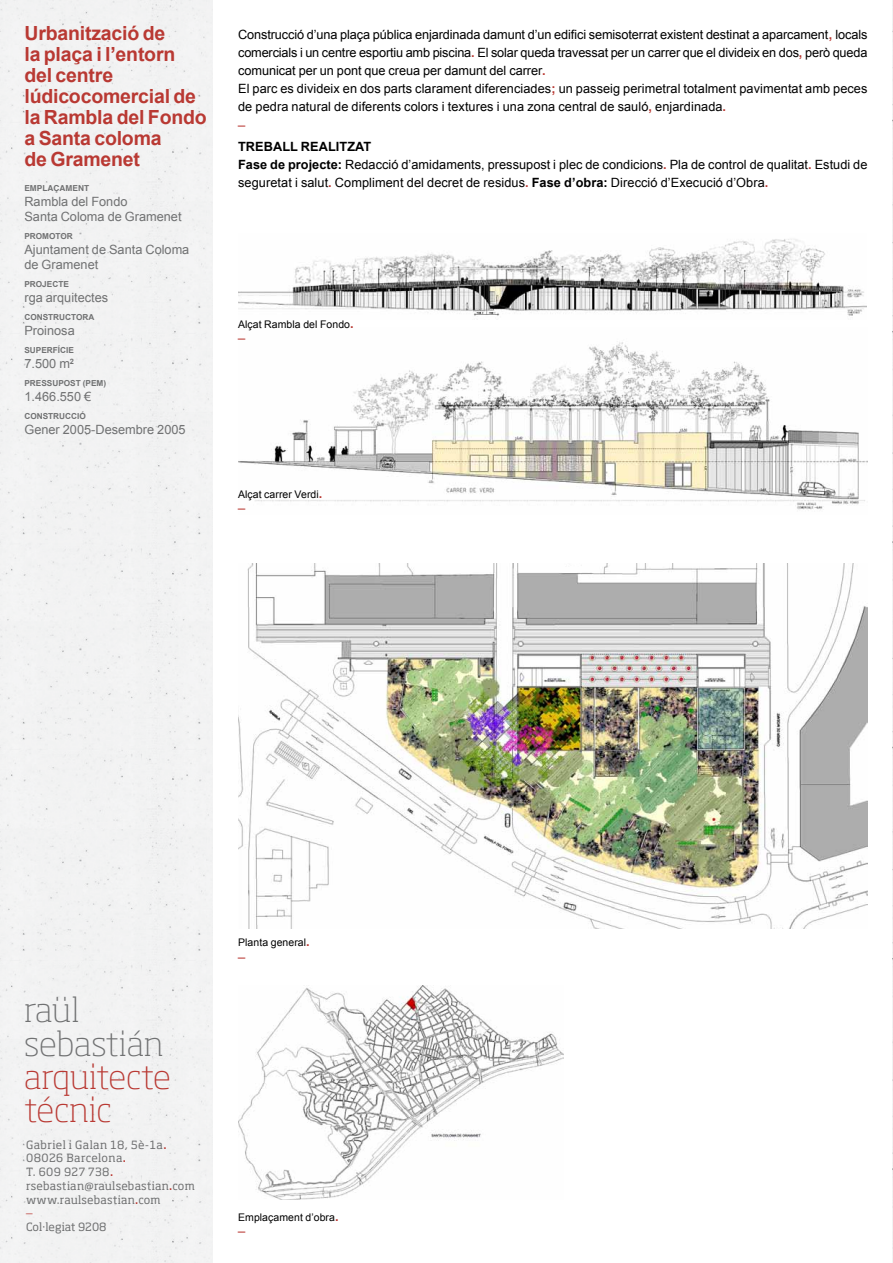
<style>
.page{position:relative;width:893px;height:1263px;background:#fff}
.page>*{position:absolute;margin:0;border:0;box-sizing:border-box;transform-origin:0 0}
.t1{font:200 33.15px/33.2px "Soho Std";letter-spacing:-.01em;color:#b93933}
.t2{font:200 33.15px/33.2px "Soho Std";letter-spacing:-.005em;color:#707172}
.t3{font:700 19.5px/21px "Arial";letter-spacing:-.01em;color:#b93933}
.t4{font:12.75px/18px "Arial";letter-spacing:.005em;color:#000}
.t5{font:12.75px/15px "Arial";color:#707172}
.t6{font:12.75px "Arial";color:#b93933}
.t7{font:11.25px/13.8px "Soho Std";letter-spacing:.02em;color:#707172}
.t8{font:11.25px "Soho Std";color:#b93933}
.t9{font:10.5px "Arial";letter-spacing:.005em;color:#000}
.t10{font:700 8.25px "Arial";color:#707172}
.t11{font:700 8.25px "Helvetica";letter-spacing:.005em;color:#707172}
.s1{font-weight:700;color:#b93933}
.s2{font-weight:700}
.s3{font-weight:700;font-size:12.75px;color:#b93933}
.s4{font-weight:500;color:#b93933}
</style>
<div class="page">
<div style="left:0;top:0;width:213px;height:1263px;background:#f2f2f3"></div>
<img style="left:892px;top:0;width:1px;height:1263px">
<img style="left:238px;top:985px;width:326px;height:214px">
<img style="left:238px;top:342px;width:629px;height:168px">
<img style="left:238px;top:563px;width:629px;height:365px">
<img style="left:238px;top:239px;width:628px;height:77px">
<h2 class="t3" style="left:24px;top:23px;width:184px">Urbanització de<br>la plaça i l’entorn del centre lúdicocomercial de la Rambla del Fondo a Santa coloma<br>de Gramenet</h2>
<p class="t11" style="left:24px;top:182px;width:66px">EMPLAÇAMENT</p>
<p class="t5" style="left:24px;top:194px;width:159px">Rambla del Fondo<br>Santa Coloma de Gramenet</p>
<p class="t10" style="left:24px;top:231px;width:47px">promotor</p>
<p class="t5" style="left:24px;top:242px;width:166px">Ajuntament de Santa Coloma de Gramenet</p>
<p class="t10" style="left:24px;top:279px;width:46px">projecte</p>
<p class="t5" style="left:24px;top:290px;width:85px">rga arquitectes</p>
<p class="t10" style="left:24px;top:312px;width:71px">constru ctora</p>
<p class="t5" style="left:24px;top:323px;width:52px">Proinosa</p>
<p class="t10" style="left:24px;top:345px;width:51px">su perfície</p>
<p class="t5" style="left:24px;top:356px;width:51px">7.500 m<sup>2</sup></p>
<p class="t10" style="left:24px;top:378px;width:24px">pressu</p>
<p class="t10" style="left:58px;top:378px;width:49px">post (pem)</p>
<p class="t5" style="left:24px;top:389px;width:68px">1.466.550 €</p>
<p class="t10" style="left:24px;top:411px;width:63px">Construcció</p>
<p class="t5" style="left:24px;top:422px;width:163px">Gener 2005-Desembre 2005</p>
<p class="t4" style="left:238px;top:25px;width:631px">Construcció d’una plaça pública enjardinada damunt d’un edifici semisoterrat existent destinat a aparcament<span class="s1">,</span> locals comercials i un centre esportiu amb piscina<span class="s1">.</span> El solar queda travessat per un carrer que el divideix en dos<span class="s1">,</span> però queda comunicat per un pont que creua per damunt del carrer<span class="s1">.<br></span>El parc es divideix en dos parts clarament diferenciades<span class="s1">;</span> un passeig perimetral totalment pavimentat amb peces de pedra natural de diferents colors i textures i una zona central de sauló<span class="s1">,</span> enjardinada<span class="s1">.</span></p>
<p class="t6" style="left:238px;top:111px;width:9px">_</p>
<p class="t4" style="left:238px;top:138px;width:631px"><span class="s2">Treball realitzat<br>Fase de projecte:</span> Redacció d’amidaments, pressupost i plec de condicions<span class="s1">.</span> Pla de control de qualitat<span class="s1">.</span> Estudi de seguretat i salut<span class="s1">.</span> Compliment del decret de residus<span class="s1">.</span> <span class="s2">Fase d’obra:</span> Direcció d’Execució d’Obra<span class="s1">.</span></p>
<p class="t9" style="left:238px;top:317px;width:117px">Alçat Rambla del Fondo<span class="s3">.</span></p>
<p class="t6" style="left:238px;top:324px;width:9px">_</p>
<p class="t9" style="left:238px;top:487px;width:86px">Alçat carrer Verdi<span class="s3">.</span></p>
<p class="t6" style="left:238px;top:494px;width:9px">_</p>
<h1 class="t2" style="left:24px;top:993px;width:141px">raül sebastián</h1>
<h1 class="t1" style="left:24px;top:1059px;width:148px">arquitecte técnic</h1>
<p class="t7" style="left:26px;top:1137px;width:170px">Gabriel i Galan 18, 5è-1a<span class="s4">.<br></span>08026 Barcelona<span class="s4">.<br></span>T. 609 927 738<span class="s4">. </span>rsebastian@raulsebastian<span class="s4">.</span>com www.raulsebastian<span class="s4">.</span>com</p>
<p class="t8" style="left:26px;top:1202px;width:8px">_</p>
<p class="t7" style="left:26px;top:1220px;width:82px">Col·legiat 9208</p>
<p class="t9" style="left:238px;top:936px;width:73px">Planta general<span class="s3">.</span></p>
<p class="t6" style="left:238px;top:943px;width:9px">_</p>
<p class="t9" style="left:238px;top:1210px;width:102px">Emplaçament d’obra<span class="s3">.</span></p>
<p class="t6" style="left:238px;top:1217px;width:9px">_</p>
</div>
